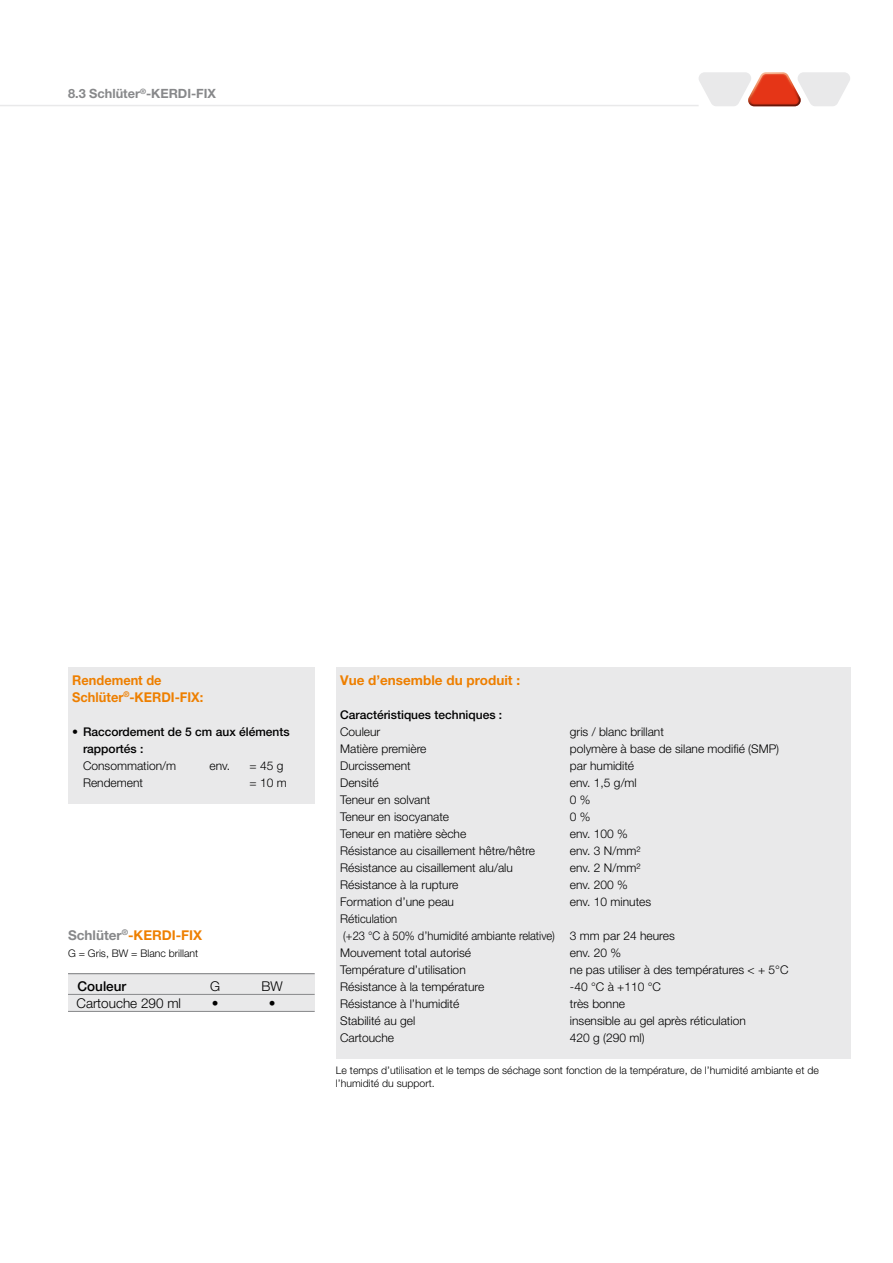
<style>
.page{position:relative;width:893px;height:1263px;background:#fff}
.page>*{position:absolute;margin:0;border:0;box-sizing:border-box;transform-origin:0 0}
.Unter-Überschrift{font:700 13.5px "Helvetica Neue LT Pro";color:#ee7f00}
.Unter-Überschrift-2{font:700 13.5px/17px "Helvetica Neue LT Pro";color:#ee7f00;scale:.95 1}
.Tabelle_Fuß{font:300 13.5px "Helvetica Neue LT Pro";color:#000}
.Tabelle_Kopf{font:500 13.5px "Helvetica Neue LT Pro";color:#000}
.Tabelle_Kopf-2{font:300 13.5px "Helvetica Neue LT Pro";color:#000}
.Seitentitel{font:700 12.75px "Helvetica Neue LT Pro";color:#87888a}
.Fließtext{font:300 12px/17px "Helvetica Neue LT Pro";color:#000}
.Fließtext-2{font:500 12px/17px "Helvetica Neue LT Pro";color:#000}
.Material_und_Länge_7{font:300 10.5px/12.6px "Helvetica Neue LT Pro";color:#000}
.s1{color:#87888a}
</style>
<div class="page">
<div style="left:336px;top:668px;width:514px;height:391px;background:#e9e9ea"></div>
<div style="left:68px;top:974px;width:247px;height:38px;background:#e9e9ea"></div>
<hr style="left:68px;top:973px;width:247px;height:1px;background:#87888a">
<hr style="left:68px;top:994px;width:247px;height:1px;background:#87888a">
<hr style="left:68px;top:1011px;width:247px;height:1px;background:#87888a">
<div style="left:68px;top:668px;width:247px;height:136px;background:#e9e9ea"></div>
<hr style="left:0;top:105px;width:699px;height:1px;background:#e9e9ea">
<svg style="left:699px;top:72px;width:151px;height:34px"></svg>
<p class="Seitentitel" style="left:68px;top:86px;width:150px">8.3 Schlüter<sup>®</sup>-KERDI-FIX</p>
<p class="Unter-Überschrift-2" style="left:72px;top:671px;width:140px">Rendement de<br>Schlüter<sup>®</sup>-KERDI-FIX:</p>
<p class="Fließtext-2" style="left:83px;top:723px;width:208px;text-indent:-11px">• Raccordement de 5 cm aux éléments rapportés :</p>
<p class="Fließtext" style="left:83px;top:757px;width:95px">Consommation/m</p>
<p class="Fließtext" style="left:210px;top:757px;width:22px">env.</p>
<p class="Fließtext" style="left:250px;top:757px;width:35px">= 45 g</p>
<p class="Fließtext" style="left:83px;top:774px;width:62px">Rendement</p>
<p class="Fließtext" style="left:250px;top:774px;width:39px">= 10 m</p>
<p class="Unter-Überschrift" style="left:68px;top:927px;width:136px"><span class="s1">Schlüter</span><sup>®</sup>-KERDI-FIX</p>
<p class="Material_und_Länge_7" style="left:68px;top:946px;width:132px">G = Gris, BW = Blanc brillant</p>
<p class="Tabelle_Kopf" style="left:78px;top:978px;width:50px">Couleur</p>
<p class="Tabelle_Kopf-2" style="left:210px;top:978px;width:12px">G</p>
<p class="Tabelle_Kopf-2" style="left:261px;top:978px;width:23px">BW</p>
<p class="Tabelle_Fuß" style="left:77px;top:995px;width:106px">Cartouche 290 ml</p>
<p class="Tabelle_Fuß" style="left:212px;top:995px;width:8px">•</p>
<p class="Tabelle_Fuß" style="left:269px;top:995px;width:8px">•</p>
<p class="Unter-Überschrift" style="left:340px;top:671px;width:181px">Vue d’ensemble du produit :</p>
<p class="Fließtext-2" style="left:340px;top:706px;width:164px">Caractéristiques techniques :</p>
<p class="Fließtext" style="left:340px;top:723px;width:42px">Couleur</p>
<p class="Fließtext" style="left:570px;top:723px;width:96px">gris / blanc brillant</p>
<p class="Fließtext" style="left:340px;top:740px;width:88px">Matière première</p>
<p class="Fließtext" style="left:570px;top:740px;width:211px">polymère à base de silane modifié (SMP)</p>
<p class="Fließtext" style="left:340px;top:757px;width:72px">Durcissement</p>
<p class="Fließtext" style="left:570px;top:757px;width:66px">par humidité</p>
<p class="Fließtext" style="left:340px;top:774px;width:40px">Densité</p>
<p class="Fließtext" style="left:570px;top:774px;width:68px">env. 1,5 g/ml</p>
<p class="Fließtext" style="left:340px;top:791px;width:92px">Teneur en solvant</p>
<p class="Fließtext" style="left:570px;top:791px;width:22px">0 %</p>
<p class="Fließtext" style="left:340px;top:808px;width:110px">Teneur en isocyanate</p>
<p class="Fließtext" style="left:570px;top:808px;width:22px">0 %</p>
<p class="Fließtext" style="left:340px;top:825px;width:128px">Teneur en matière sèche</p>
<p class="Fließtext" style="left:570px;top:825px;width:60px">env. 100 %</p>
<p class="Fließtext" style="left:340px;top:842px;width:196px">Résistance au cisaillement hêtre/hêtre</p>
<p class="Fließtext" style="left:570px;top:842px;width:72px">env. 3 N/mm²</p>
<p class="Fließtext" style="left:340px;top:859px;width:174px">Résistance au cisaillement alu/alu</p>
<p class="Fließtext" style="left:570px;top:859px;width:72px">env. 2 N/mm²</p>
<p class="Fließtext" style="left:340px;top:876px;width:120px">Résistance à la rupture</p>
<p class="Fließtext" style="left:570px;top:876px;width:60px">env. 200 %</p>
<p class="Fließtext" style="left:340px;top:893px;width:115px">Formation d’une peau</p>
<p class="Fließtext" style="left:570px;top:893px;width:83px">env. 10 minutes</p>
<p class="Fließtext" style="left:340px;top:910px;width:336px">Réticulation<br>(+23 °C à 50% d’humidité ambiante relative) 3 mm par 24 heures</p>
<p class="Fließtext" style="left:340px;top:944px;width:132px">Mouvement total autorisé</p>
<p class="Fließtext" style="left:570px;top:944px;width:53px">env. 20 %</p>
<p class="Fließtext" style="left:340px;top:961px;width:127px">Température d’utilisation</p>
<p class="Fließtext" style="left:570px;top:961px;width:220px">ne pas utiliser à des températures &lt; + 5°C</p>
<p class="Fließtext" style="left:340px;top:978px;width:146px">Résistance à la température</p>
<p class="Fließtext" style="left:570px;top:978px;width:93px">-40 °C à +110 °C</p>
<p class="Fließtext" style="left:340px;top:995px;width:121px">Résistance à l’humidité</p>
<p class="Fließtext" style="left:570px;top:995px;width:57px">très bonne</p>
<p class="Fließtext" style="left:340px;top:1012px;width:77px">Stabilité au gel</p>
<p class="Fließtext" style="left:570px;top:1012px;width:177px">insensible au gel après réticulation</p>
<p class="Fließtext" style="left:340px;top:1029px;width:56px">Cartouche</p>
<p class="Fließtext" style="left:570px;top:1029px;width:76px">420 g (290 ml)</p>
<p class="Material_und_Länge_7" style="left:336px;top:1064px;width:484px">Le temps d’utilisation et le temps de séchage sont fonction de la température, de l’humidité ambiante et de l’humidité du support.</p>
</div>
